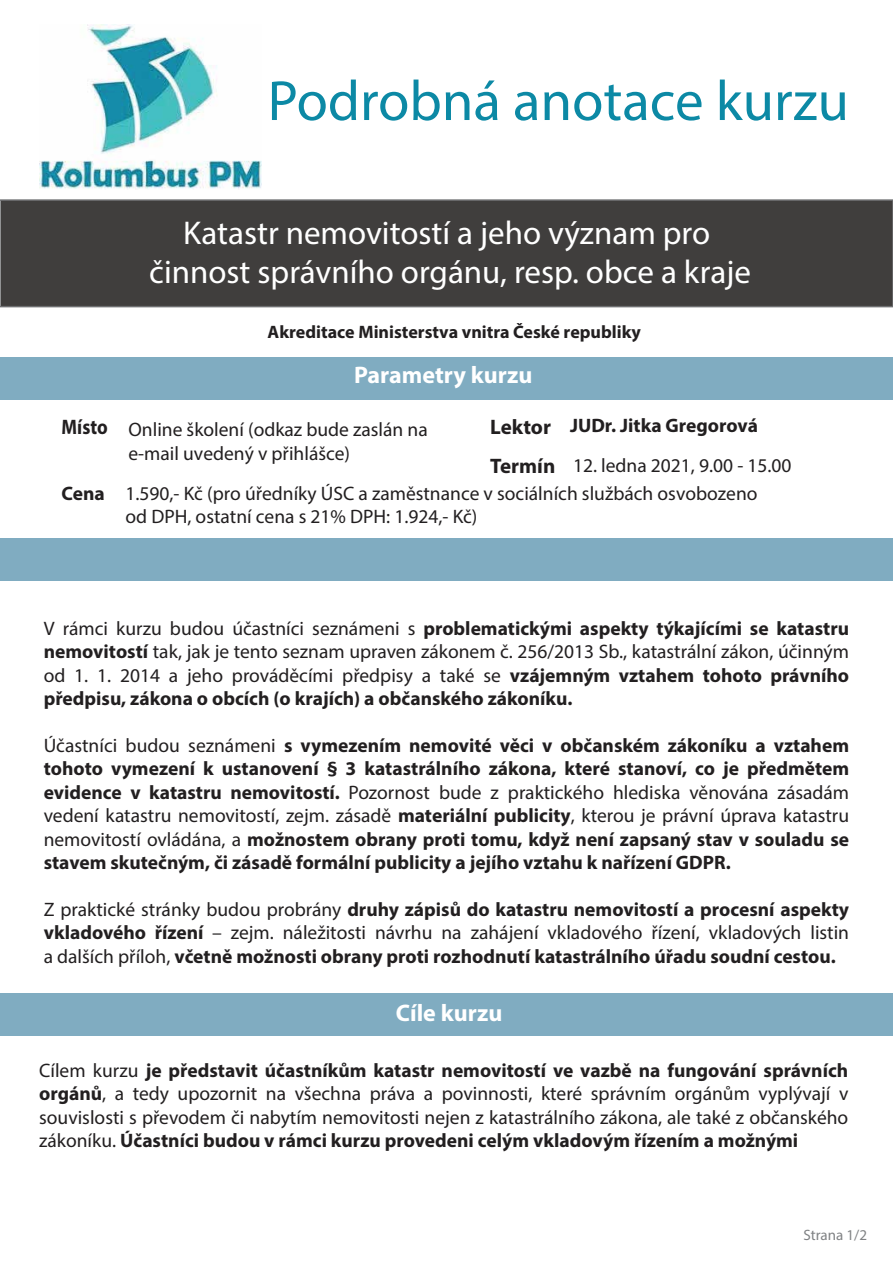
<style>
.page{position:relative;width:893px;height:1263px;background:#fff}
.page>*{position:absolute;margin:0;border:0;box-sizing:border-box;transform-origin:0 0}
.t1{font:57px "Myriad Pro";color:#0c89a5}
.t2{font:33px/39.6px "Myriad Pro";color:#fff;text-align:center}
.t3{font:700 24px "Myriad Pro";color:#fff}
.t4{font:700 21px/39px "Myriad Pro";color:#221f20}
.t5{font:700 21px "Myriad Pro";color:#221f20;scale:.88 1}
.t6{font:19.5px/23.4px "Myriad Pro";color:#221f20;text-align:justify}
.t7{font:700 19.5px/23.4px "Myriad Pro";color:#221f20;text-align:justify}
.t8{font:700 18px "Myriad Pro";color:#221f20}
.t9{font:15px "Myriad Pro";color:#808284}
.s1{font-weight:700}
.s2{font-weight:400}
</style>
<div class="page">
<div style="left:0;top:199px;width:893px;height:108px;background:#403e3d"></div>
<div style="left:0;top:357px;width:893px;height:42px;background:#80acc1"></div>
<div style="left:0;top:538px;width:893px;height:42px;background:#80acc1"></div>
<div style="left:0;top:994px;width:893px;height:42px;background:#80acc1"></div>
<img style="left:39px;top:24px;width:222px;height:165px">
<h1 class="t1" style="left:268px;top:66px;width:583px">Podrobná anotace kurzu</h1>
<h2 class="t2" style="left:149px;top:212px;width:603px">Katastr nemovitostí a jeho význam pro činnost správního orgánu, resp. obce a kraje</h2>
<p class="t8" style="left:268px;top:320px;width:375px">Akreditace Ministerstva vnitra České republiky</p>
<p class="t3" style="left:354px;top:359px;width:180px">Parametry kurzu</p>
<p class="t7" style="left:570px;top:413px;width:189px">JUDr. Jitka Gregorová</p>
<p class="t5" style="left:62px;top:413px;width:54px">Místo</p>
<p class="t4" style="left:490px;top:406px;width:67px">Lektor<br>Termín</p>
<p class="t6" style="left:128px;top:418px;width:301px">Online školení (odkaz bude zaslán na e-mail uvedený v přihlášce)</p>
<p class="t6" style="left:126px;top:481px;width:633px">1.590,- Kč (pro úředníky ÚSC a zaměstnance v sociálních službách osvobozeno od DPH, ostatní cena s 21% DPH: 1.924,- Kč)</p>
<p class="t6" style="left:573px;top:454px;width:220px">12. ledna 2021, 9.00 - 15.00</p>
<p class="t7" style="left:62px;top:481px;width:45px">Cena</p>
<p class="t6" style="left:44px;top:616px;width:807px">V rámci kurzu budou účastníci seznámeni s <span class="s1">problematickými aspekty týkajícími se katastru nemovitostí</span> tak, jak je tento seznam upraven zákonem č. 256/2013 Sb., katastrální zákon, účinným od 1. 1. 2014 a jeho prováděcími předpisy a také se <span class="s1">vzájemným vztahem tohoto právního předpisu, zákona o obcích (o krajích) a občanského zákoníku.</span></p>
<p class="t7" style="left:44px;top:733px;width:807px"><span class="s2">Účastníci budou seznámeni</span> s vymezením nemovité věci v občanském zákoníku a vztahem tohoto vymezení k ustanovení § 3 katastrálního zákona, které stanoví, co je předmětem evidence v katastru nemovitostí. <span class="s2">Pozornost bude z praktického hlediska věnována zásadám vedení katastru nemovitostí, zejm. zásadě</span> materiální publicity<span class="s2">, kterou je právní úprava katastru nemovitostí ovládána, a</span> možnostem obrany proti tomu, když není zapsaný stav v souladu se stavem skutečným, či zásadě formální publicity a jejího vztahu k nařízení GDPR.</p>
<p class="t7" style="left:44px;top:897px;width:807px"><span class="s2">Z praktické stránky budou probrány</span> druhy zápisů do katastru nemovitostí a procesní aspekty vkladového řízení <span class="s2">– zejm. náležitosti návrhu na zahájení vkladového řízení, vkladových listin a dalších příloh,</span> včetně možnosti obrany proti rozhodnutí katastrálního úřadu soudní cestou.</p>
<p class="t3" style="left:396px;top:997px;width:108px">Cíle kurzu</p>
<p class="t6" style="left:39px;top:1058px;width:811px">Cílem kurzu <span class="s1">je představit účastníkům katastr nemovitostí ve vazbě na fungování správních orgánů</span>, a tedy upozornit na všechna práva a povinnosti, které správním orgánům vyplývají v souvislosti s převodem či nabytím nemovitosti nejen z katastrálního zákona, ale také z občanského zákoníku. <span class="s1">Účastníci budou v rámci kurzu provedeni celým vkladovým řízením a možnými</span></p>
<p class="t9" style="left:803px;top:1225px;width:65px">Strana 1/2</p>
</div>
